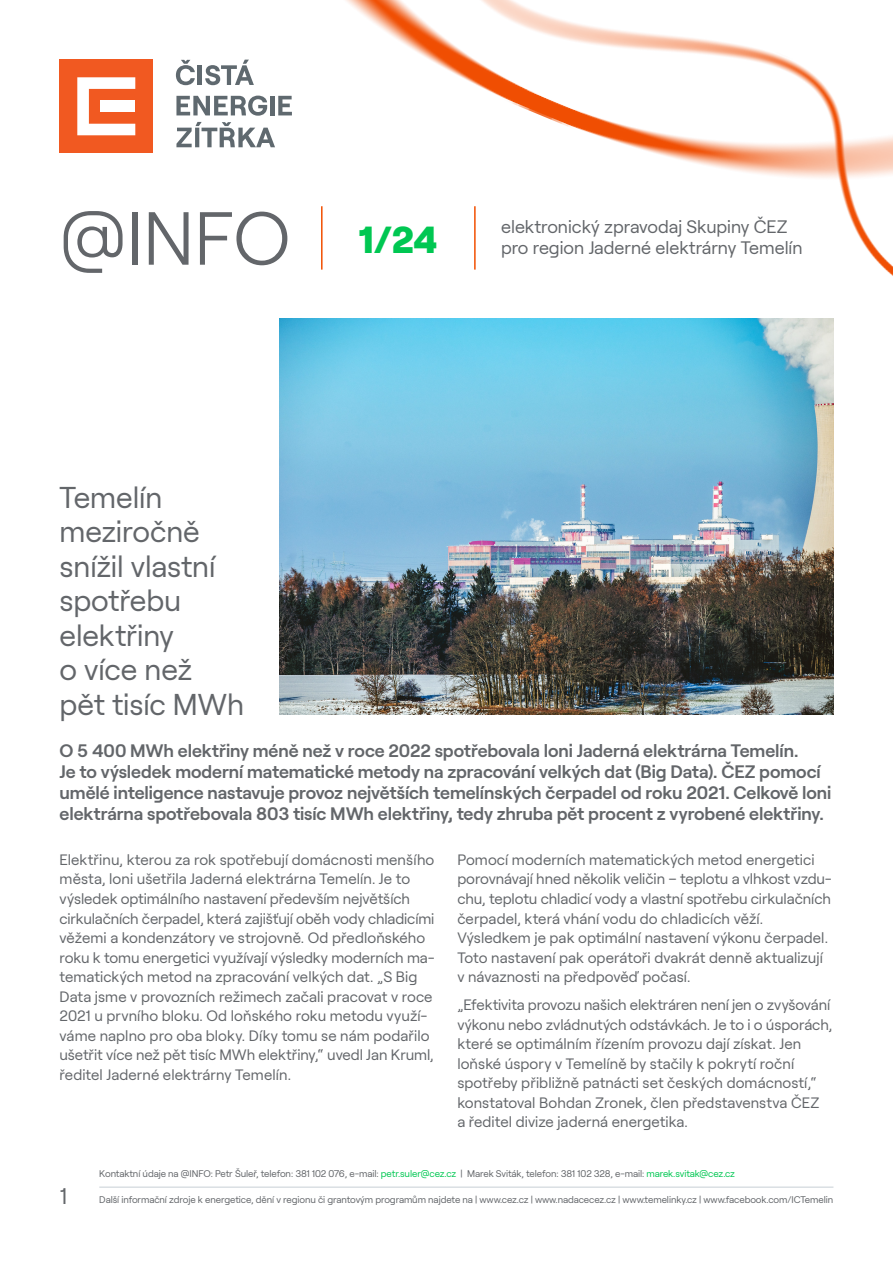
<style>
.page{position:relative;width:893px;height:1263px;background:#fff}
.page>*{position:absolute;margin:0;border:0;box-sizing:border-box;transform-origin:0 0}
.t1{font:300 75px "Roobert CEZ";color:#63666a}
.t2{font:800 37.5px "Roobert CEZ";color:#00c752}
.nadpis_článků_jeden{font:30px/34.5px "Roobert CEZ";letter-spacing:-.005em;color:#63666a}
.t3{font:22.5px "Roobert CEZ";color:#63666a}
.perex{font:600 18px/21px "Roobert CEZ";letter-spacing:-.005em;color:#63666a}
.t4{font:18px "Roobert CEZ";color:#63666a}
.body_text{font:15px/19.5px "Roobert CEZ";color:#63666a}
.zápatí{font:9.6px "Roobert CEZ";letter-spacing:-.005em;color:#63666a}
.s1{color:#00c752}
</style>
<div class="page">
<hr style="left:99px;top:1186px;width:734px;height:2px;background:#dadfe3">
<img style="left:267px;top:0;width:626px;height:261px">
<hr style="left:321px;top:206px;width:2px;height:64px;background:#f24f00">
<hr style="left:474px;top:206px;width:2px;height:64px;background:#f24f00">
<div style="left:60px;top:60px;width:93px;height:93px;background:#f15921"></div>
<svg style="left:77px;top:77px;width:58px;height:58px"></svg>
<svg style="left:176px;top:60px;width:19px;height:25px"></svg>
<hr style="left:198px;top:65px;width:4px;height:20px;background:#5f696f">
<svg style="left:205px;top:60px;width:49px;height:25px"></svg>
<svg style="left:176px;top:96px;width:91px;height:20px"></svg>
<div style="left:270px;top:96px;width:5px;height:19px;background:#5f696f"></div>
<svg style="left:278px;top:96px;width:14px;height:19px"></svg>
<svg style="left:176px;top:122px;width:99px;height:25px"></svg>
<img style="left:280px;top:319px;width:553px;height:395px">
<p class="t1" style="left:60px;top:182px;width:233px">@INFO</p>
<p class="t2" style="left:358px;top:210px;width:81px">1/24</p>
<p class="t4" style="left:501px;top:213px;width:288px">elektronický zpravodaj Skupiny ČEZ</p>
<p class="t4" style="left:501px;top:234px;width:303px">pro region Jaderné elektrárny Temelín</p>
<p class="nadpis_článků_jeden" style="left:60px;top:477px;width:186px">Temelín meziročně snížil vlastní spotřebu elektřiny<br>o více než pět tisíc MWh</p>
<p class="perex" style="left:60px;top:739px;width:773px">O 5 400 MWh elektřiny méně než v roce 2022 spotřebovala loni Jaderná elektrárna Temelín.<br>Je to výsledek moderní matematické metody na zpracování velkých dat (Big Data). ČEZ pomocí umělé inteligence nastavuje provoz největších temelínských čerpadel od roku 2021. Celkově loni elektrárna spotřebovala 803 tisíc MWh elektřiny, tedy zhruba pět procent z vyrobené elektřiny.</p>
<p class="body_text" style="left:60px;top:849px;width:377px">Elektřinu, kterou za rok spotřebují domácnosti menšího města, loni ušetřila Jaderná elektrárna Temelín. Je to výsledek optimálního nastavení především největších cirkulačních čerpadel, která zajišťují oběh vody chladicími věžemi a kondenzátory ve strojovně. Od předloňského roku k tomu energetici využívají výsledky moderních ma&shy;tematických metod na zpracování velkých dat. „S Big Data jsme v provozních režimech začali pracovat v roce 2021 u prvního bloku. Od loňského roku metodu využí&shy;váme naplno pro oba bloky. Díky tomu se nám podařilo ušetřit více než pět tisíc MWh elektřiny,“ uvedl Jan Kruml, ředitel Jaderné elektrárny Temelín.</p>
<p class="body_text" style="left:457px;top:849px;width:376px">Pomocí moderních matematických metod energetici porovnávají hned několik veličin – teplotu a vlhkost vzdu&shy;chu, teplotu chladicí vody a vlastní spotřebu cirkulačních čerpadel, která vhání vodu do chladicích věží.<br>Výsledkem je pak optimální nastavení výkonu čerpadel.<br>Toto nastavení pak operátoři dvakrát denně aktualizují v návaznosti na předpověď počasí.</p>
<p class="body_text" style="left:457px;top:994px;width:377px">„Efektivita provozu našich elektráren není jen o zvyšování výkonu nebo zvládnutých odstávkách. Je to i o úsporách, které se optimálním řízením provozu dají získat. Jen loňské úspory v Temelíně by stačily k pokrytí roční spotřeby přibližně patnácti set českých domácností,“ konstatoval Bohdan Zronek, člen představenstva ČEZ<br>a ředitel divize jaderná energetika.</p>
<p class="zápatí" style="left:99px;top:1166px;width:637px">Kontaktní údaje na @INFO: Petr Šuleř, telefon: 381 102 076, e-mail: <span class="s1">petr.suler@cez.cz</span> | Marek Sviták, telefon: 381 102 328, e-mail: <span class="s1">marek.svitak@cez.cz</span></p>
<p class="t3" style="left:60px;top:1179px;width:9px">1</p>
<p class="zápatí" style="left:99px;top:1192px;width:735px">Další informační zdroje k energetice, dění v regionu či grantovým programům najdete na | www.cez.cz | www.nadacecez.cz | www.temelinky.cz | www.facebook.com/ICTemelin</p>
</div>
